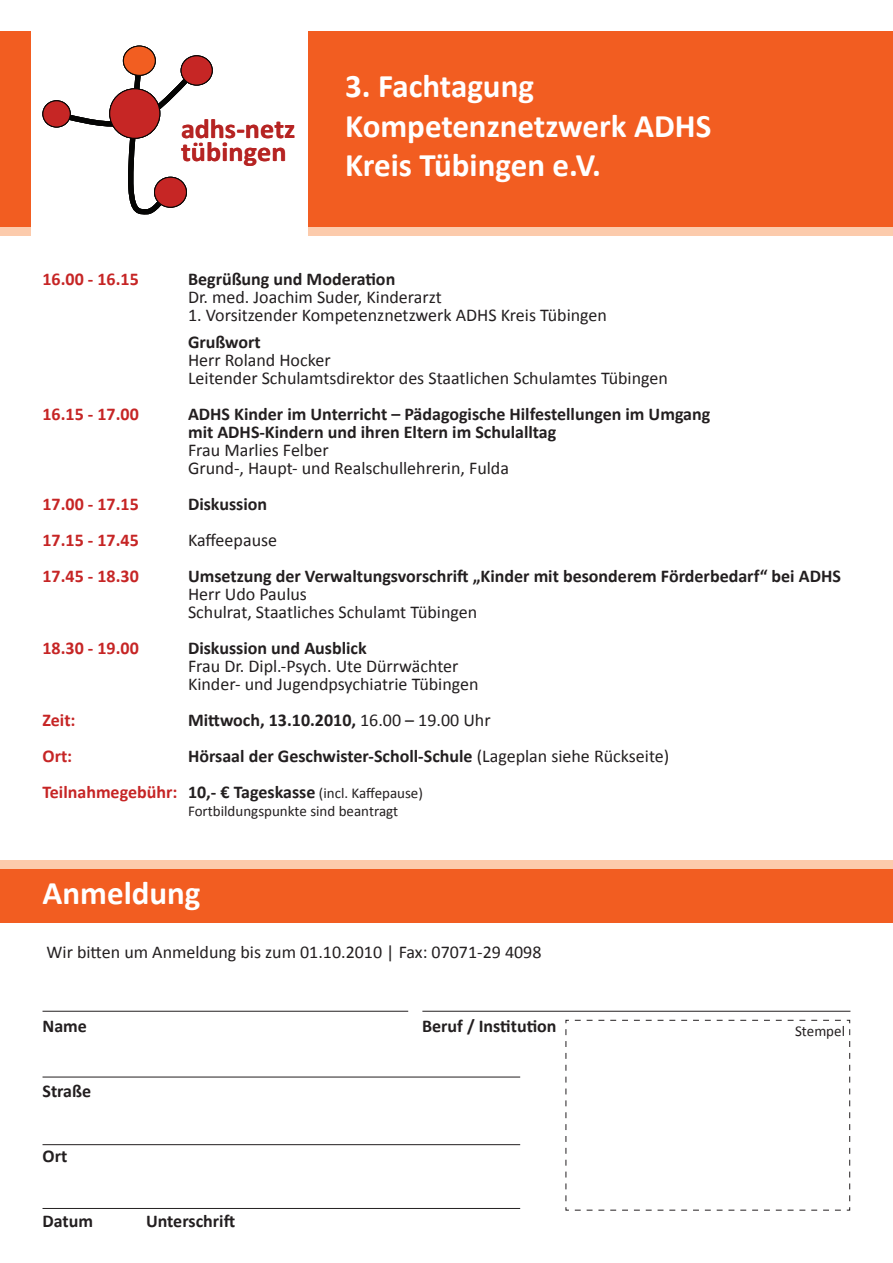
<style>
.page{position:relative;width:893px;height:1263px;background:#fff}
.page>*{position:absolute;margin:0;border:0;box-sizing:border-box;transform-origin:0 0}
.t1{font:700 33px/39.6px "Calibri";color:#fff}
.t2{font:700 27.75px/22.5px "Calibri";letter-spacing:.005em;color:#b62423}
.t3{font:18px/18px "Calibri";color:#231f20}
.t4{font:700 18px/18px "Calibri";color:#231f20}
.t5{font:700 18px "Calibri";color:#c62525}
.t6{font:15px/18px "Calibri";color:#231f20}
.s1{font-weight:400}
.s2{font-weight:700;font-size:18px;color:#c62525}
.s3{font-weight:700;font-size:18px}
</style>
<div class="page">
<div style="left:0;top:31px;width:893px;height:197px;background:#f25d21"></div>
<div style="left:0;top:227px;width:893px;height:8px;background:#fccbac"></div>
<div style="left:0;top:868px;width:893px;height:55px;background:#f25d21"></div>
<div style="left:0;top:860px;width:893px;height:8px;background:#fccbac"></div>
<svg style="left:565px;top:1019px;width:285px;height:192px"></svg>
<hr style="left:43px;top:1011px;width:365px;height:1px;background:#231f20">
<hr style="left:422px;top:1011px;width:428px;height:1px;background:#231f20">
<hr style="left:43px;top:1077px;width:477px;height:1px;background:#231f20">
<hr style="left:43px;top:1144px;width:477px;height:1px;background:#231f20">
<hr style="left:43px;top:1208px;width:477px;height:1px;background:#231f20">
<div style="left:31px;top:0;width:277px;height:242px;background:#fff"></div>
<svg style="left:60px;top:55px;width:144px;height:159px"></svg>
<div style="left:43px;top:101px;width:27px;height:26px;background:#c62625;border-radius:50%"></div>
<div style="left:43px;top:100px;width:28px;height:27px;border:1px solid #050504;border-radius:50%"></div>
<div style="left:155px;top:177px;width:31px;height:30px;background:#c62625;border-radius:50%"></div>
<div style="left:154px;top:177px;width:33px;height:31px;border:1px solid #050504;border-radius:50%"></div>
<div style="left:123px;top:46px;width:32px;height:29px;background:#f25e21;border-radius:50%"></div>
<div style="left:123px;top:46px;width:33px;height:30px;border:1px solid #050504;border-radius:50%"></div>
<div style="left:110px;top:89px;width:50px;height:49px;background:#c62625;border-radius:50%"></div>
<div style="left:109px;top:88px;width:51px;height:51px;border:1px solid #050504;border-radius:50%"></div>
<div style="left:181px;top:56px;width:31px;height:29px;background:#c62625;border-radius:50%"></div>
<div style="left:181px;top:55px;width:32px;height:30px;border:1px solid #050504;border-radius:50%"></div>
<h2 class="t2" style="left:181px;top:116px;width:116px">adhs-netz tübingen</h2>
<h1 class="t1" style="left:345px;top:65px;width:368px">3. Fachtagung<br>Kompetenznetzwerk ADHS<br>Kreis Tübingen e.V.</h1>
<p class="t5" style="left:43px;top:267px;width:98px">16.00 - 16.15</p>
<p class="t4" style="left:188px;top:269px;width:209px">Begrüßung und Moderation</p>
<p class="t3" style="left:188px;top:287px;width:255px">Dr. med. Joachim Suder, Kinderarzt</p>
<p class="t3" style="left:188px;top:305px;width:420px">1. Vorsitzender Kompetenznetzwerk ADHS Kreis Tübingen</p>
<p class="t4" style="left:188px;top:332px;width:74px">Grußwort</p>
<p class="t3" style="left:188px;top:350px;width:481px">Herr Roland Hocker<br>Leitender Schulamtsdirektor des Staatlichen Schulamtes Tübingen</p>
<p class="t5" style="left:43px;top:402px;width:98px">16.15 - 17.00</p>
<p class="t4" style="left:188px;top:404px;width:524px">ADHS Kinder im Unterricht – Pädagogische Hilfestellungen im Umgang mit ADHS-Kindern und ihren Eltern im Schulalltag</p>
<p class="t3" style="left:188px;top:440px;width:322px">Frau Marlies Felber<br>Grund-, Haupt- und Realschullehrerin, Fulda</p>
<p class="t5" style="left:43px;top:492px;width:98px">17.00 - 17.15</p>
<p class="t4" style="left:188px;top:494px;width:81px">Diskussion</p>
<p class="t5" style="left:43px;top:528px;width:98px">17.15 - 17.45</p>
<p class="t3" style="left:188px;top:530px;width:91px">Kaffeepause</p>
<p class="t5" style="left:43px;top:564px;width:98px">17.45 - 18.30</p>
<p class="t4" style="left:188px;top:566px;width:654px">Umsetzung der Verwaltungsvorschrift „Kinder mit besonderem Förderbedarf“ bei ADHS</p>
<p class="t3" style="left:188px;top:584px;width:291px">Herr Udo Paulus<br>Schulrat, Staatliches Schulamt Tübingen</p>
<p class="t5" style="left:43px;top:636px;width:98px">18.30 - 19.00</p>
<p class="t4" style="left:188px;top:638px;width:180px">Diskussion und Ausblick</p>
<p class="t3" style="left:188px;top:656px;width:292px">Frau Dr. Dipl.-Psych. Ute Dürrwächter<br>Kinder- und Jugendpsychiatrie Tübingen</p>
<p class="t5" style="left:43px;top:708px;width:35px">Zeit:</p>
<p class="t4" style="left:188px;top:710px;width:304px">Mittwoch, 13.10.2010, <span class="s1">16.00 – 19.00 Uhr</span></p>
<p class="t5" style="left:43px;top:744px;width:31px">Ort:</p>
<p class="t4" style="left:188px;top:746px;width:483px">Hörsaal der Geschwister-Scholl-Schule <span class="s1">(Lageplan siehe Rückseite)</span></p>
<p class="t6" style="left:188px;top:783px;width:236px;text-indent:-145px"><span class="s2">Teilnahmegebühr:</span> <span class="s3">10,- € Tageskasse</span> (incl. Kaffepause)<br>Fortbildungspunkte sind beantragt</p>
<h1 class="t1" style="left:43px;top:872px;width:160px">Anmeldung</h1>
<p class="t3" style="left:47px;top:942px;width:496px">Wir bitten um Anmeldung bis zum 01.10.2010 | Fax: 07071-29 4098</p>
<p class="t4" style="left:43px;top:1016px;width:46px">Name</p>
<p class="t4" style="left:422px;top:1016px;width:136px">Beruf / Institution</p>
<p class="t4" style="left:43px;top:1081px;width:50px">Straße</p>
<p class="t4" style="left:43px;top:1146px;width:26px">Ort</p>
<p class="t4" style="left:43px;top:1211px;width:52px">Datum</p>
<p class="t4" style="left:146px;top:1211px;width:91px">Unterschrift</p>
<p class="t6" style="left:795px;top:1021px;width:51px">Stempel</p>
</div>
